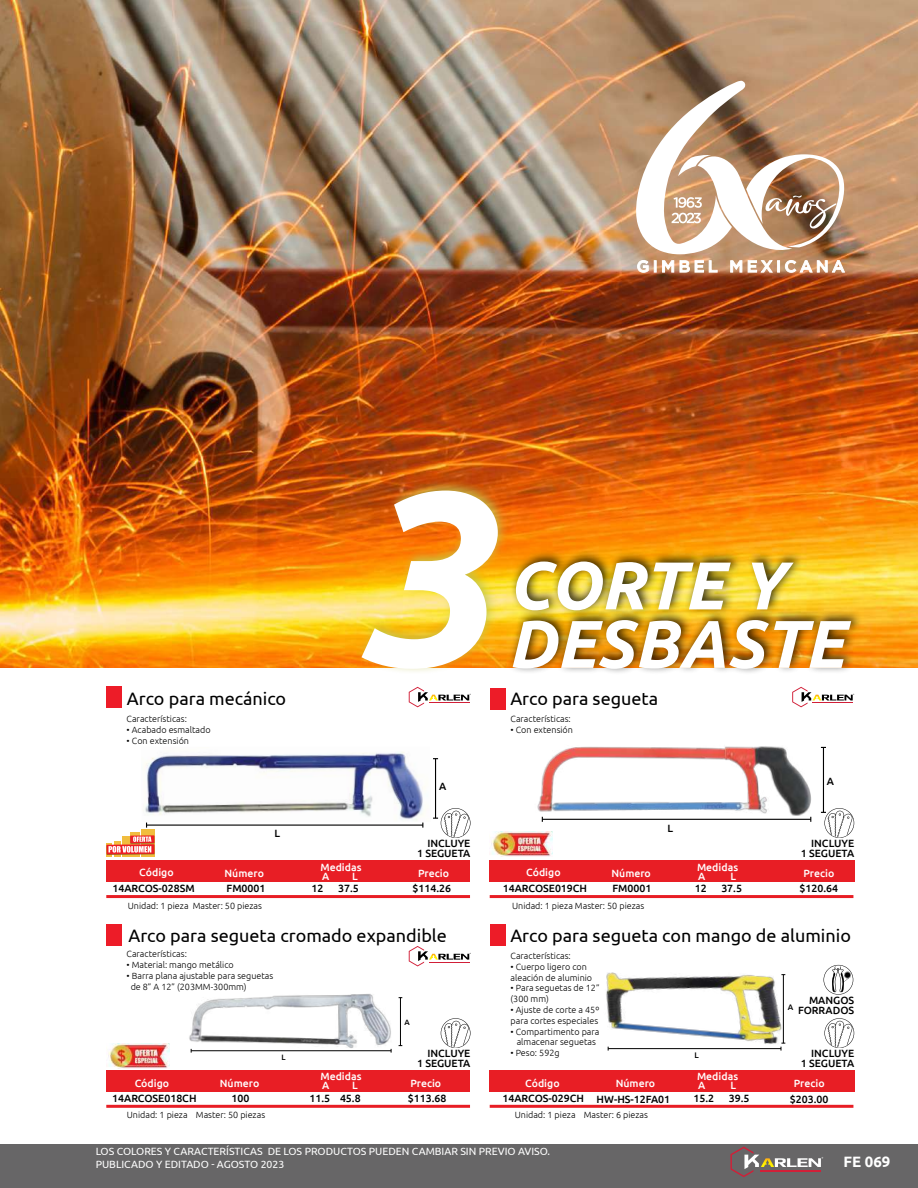
<style>
.page{position:relative;width:918px;height:1188px;background:#fff}
.page>*{position:absolute;margin:0;border:0;box-sizing:border-box;transform-origin:0 0}
.t1{font:italic 700 246.6px "Ubuntu";color:#fff}
.t2{font:italic 700 67.5px "Ubuntu";color:#fff}
.t3{font:18px "Ubuntu";color:#000}
.t4{font:700 15px "Ubuntu";color:#fff}
.t5{font:500 10.5px/10.5px "Ubuntu";color:#000;text-align:right}
.t6{font:500 10.5px "Ubuntu";color:#fff}
.t7{font:10.5px/12.6px "Ubuntu";color:#fff}
.t8{font:300 9px/10.8px "Ubuntu";color:#000}
.t9{font:500 8.1px "Ubuntu";color:#000}
.t10{font:500 7.8px "Ubuntu";color:#000}
</style>
<div class="page">
<div style="left:1px;top:1145px;width:917px;height:43px;background:#676667"></div>
<svg style="left:730px;top:1147px;width:93px;height:30px"></svg>
<img style="left:0;top:0;width:918px;height:668px">
<div style="left:508px;top:550px;width:355px;height:125px;background:#000;opacity:.8"></div>
<div style="left:356px;top:478px;width:154px;height:197px;background:#c0c450;opacity:.8"></div>
<svg style="left:636px;top:81px;width:210px;height:192px"></svg>
<img style="left:145px;top:752px;width:280px;height:69px">
<img style="left:537px;top:746px;width:274px;height:70px">
<img style="left:606px;top:973px;width:175px;height:71px">
<div style="left:490px;top:924px;width:16px;height:22px;background:#ed1c28"></div>
<div style="left:106px;top:924px;width:16px;height:22px;background:#ed1c28"></div>
<div style="left:490px;top:688px;width:16px;height:21px;background:#ed1c28"></div>
<div style="left:106px;top:687px;width:16px;height:21px;background:#ed1c28"></div>
<img style="left:108px;top:1044px;width:62px;height:25px">
<img style="left:491px;top:832px;width:62px;height:25px">
<div style="left:114px;top:841px;width:7px;height:16px;background:#f1bd3e"></div>
<div style="left:107px;top:843px;width:5px;height:14px;background:#f1bd3e"></div>
<div style="left:122px;top:836px;width:7px;height:21px;background:#f1bd3e"></div>
<div style="left:130px;top:832px;width:10px;height:25px;background:#f1bd3e"></div>
<div style="left:141px;top:829px;width:13px;height:28px;background:#f1bd3e"></div>
<svg style="left:130px;top:835px;width:24px;height:2px"></svg>
<svg style="left:107px;top:837px;width:47px;height:18px"></svg>
<hr style="left:147px;top:825px;width:276px;height:1px;background:#000">
<hr style="left:542px;top:819px;width:269px;height:1px;background:#000">
<hr style="left:435px;top:759px;width:1px;height:59px;background:#000">
<hr style="left:823px;top:747px;width:1px;height:65px;background:#000">
<div style="left:106px;top:1070px;width:364px;height:21px;background:#e81e25"></div>
<div style="left:490px;top:1070px;width:365px;height:21px;background:#e81e25"></div>
<div style="left:106px;top:860px;width:364px;height:22px;background:#e81e25"></div>
<div style="left:490px;top:860px;width:365px;height:22px;background:#e81e25"></div>
<hr style="left:106px;top:895px;width:364px;height:3px;background:#e81e25">
<hr style="left:106px;top:1105px;width:364px;height:3px;background:#e81e25">
<hr style="left:490px;top:895px;width:363px;height:3px;background:#e81e25">
<hr style="left:490px;top:1105px;width:363px;height:3px;background:#e81e25">
<svg style="left:409px;top:687px;width:62px;height:20px"></svg>
<svg style="left:409px;top:946px;width:62px;height:20px"></svg>
<svg style="left:792px;top:687px;width:62px;height:20px"></svg>
<img style="left:189px;top:994px;width:210px;height:54px">
<hr style="left:191px;top:1050px;width:200px;height:1px;background:#000">
<hr style="left:400px;top:998px;width:1px;height:48px;background:#000">
<hr style="left:608px;top:1048px;width:173px;height:1px;background:#000">
<hr style="left:783px;top:975px;width:1px;height:68px;background:#000">
<svg style="left:433px;top:808px;width:37px;height:30px"></svg>
<svg style="left:441px;top:1018px;width:29px;height:30px"></svg>
<svg style="left:824px;top:1018px;width:30px;height:30px"></svg>
<svg style="left:821px;top:808px;width:33px;height:30px"></svg>
<svg style="left:824px;top:965px;width:29px;height:30px"></svg>
<h3 class="t3" style="left:127px;top:688px;width:161px">Arco para mecánico</h3>
<p class="t8" style="left:127px;top:713px;width:62px">Características:</p>
<p class="t8" style="left:127px;top:724px;width:86px">• Acabado esmaltado</p>
<p class="t8" style="left:127px;top:735px;width:64px">• Con extensión</p>
<p class="t5" style="left:274px;top:828px;width:7px">L</p>
<h1 class="t1" style="left:348px;top:428px;width:142px">3</h1>
<h2 class="t2" style="left:508px;top:544px;width:278px">CORTE Y</h2>
<h2 class="t2" style="left:508px;top:603px;width:338px">DESBASTE</h2>
<h3 class="t3" style="left:510px;top:688px;width:149px">Arco para segueta</h3>
<p class="t8" style="left:511px;top:713px;width:62px">Características:</p>
<p class="t8" style="left:511px;top:724px;width:64px">• Con extensión</p>
<p class="t5" style="left:439px;top:781px;width:9px">A</p>
<p class="t5" style="left:417px;top:837px;width:55px">INCLUYE<br>1 SEGUETA</p>
<p class="t5" style="left:668px;top:822px;width:7px">L</p>
<p class="t5" style="left:827px;top:775px;width:9px">A</p>
<p class="t5" style="left:801px;top:837px;width:55px">INCLUYE<br>1 SEGUETA</p>
<p class="t6" style="left:320px;top:860px;width:43px">Medidas</p>
<p class="t6" style="left:697px;top:860px;width:43px">Medidas</p>
<p class="t6" style="left:139px;top:866px;width:36px">Código</p>
<p class="t6" style="left:418px;top:867px;width:32px">Precio</p>
<p class="t6" style="left:526px;top:866px;width:36px">Código</p>
<p class="t6" style="left:803px;top:867px;width:32px">Precio</p>
<p class="t6" style="left:225px;top:867px;width:41px">Número</p>
<p class="t6" style="left:322px;top:869px;width:9px">A</p>
<p class="t6" style="left:611px;top:867px;width:41px">Número</p>
<p class="t6" style="left:352px;top:869px;width:7px">L</p>
<p class="t6" style="left:698px;top:869px;width:9px">A</p>
<p class="t6" style="left:731px;top:869px;width:7px">L</p>
<p class="t5" style="left:113px;top:882px;width:84px">14ARCOS-028SM</p>
<p class="t5" style="left:227px;top:882px;width:40px">FM0001</p>
<p class="t5" style="left:311px;top:882px;width:13px">12</p>
<p class="t5" style="left:338px;top:882px;width:22px">37.5</p>
<p class="t5" style="left:413px;top:882px;width:40px">$114.26</p>
<p class="t5" style="left:503px;top:883px;width:86px">14ARCOSE019CH</p>
<p class="t5" style="left:612px;top:883px;width:40px">FM0001</p>
<p class="t5" style="left:695px;top:883px;width:13px">12</p>
<p class="t5" style="left:721px;top:883px;width:22px">37.5</p>
<p class="t5" style="left:800px;top:883px;width:40px">$120.64</p>
<p class="t8" style="left:128px;top:900px;width:136px">Unidad: 1 pieza Master: 50 piezas</p>
<p class="t8" style="left:512px;top:900px;width:134px">Unidad: 1 pieza Master: 50 piezas</p>
<h3 class="t3" style="left:128px;top:925px;width:320px">Arco para segueta cromado expandible</h3>
<h3 class="t3" style="left:510px;top:925px;width:342px">Arco para segueta con mango de aluminio</h3>
<p class="t8" style="left:127px;top:949px;width:62px">Características:</p>
<p class="t8" style="left:127px;top:959px;width:109px">• Material: mango metálico</p>
<p class="t8" style="left:131px;top:970px;width:144px;text-indent:-4px">• Barra plana ajustable para seguetas de 8” A 12” (203MM-300mm)</p>
<p class="t10" style="left:281px;top:1052px;width:6px">L</p>
<p class="t10" style="left:404px;top:1017px;width:7px">A</p>
<p class="t8" style="left:511px;top:950px;width:62px">Características:</p>
<p class="t8" style="left:511px;top:961px;width:83px">• Cuerpo ligero con aleación de aluminio</p>
<p class="t8" style="left:511px;top:983px;width:91px">• Para seguetas de 12” (300 mm)</p>
<p class="t8" style="left:511px;top:1004px;width:90px">• Ajuste de corte a 45º para cortes especiales</p>
<p class="t8" style="left:511px;top:1026px;width:90px;text-align:center">• Compartimento para almacenar seguetas</p>
<p class="t8" style="left:511px;top:1047px;width:51px">• Peso: 592g</p>
<p class="t5" style="left:798px;top:995px;width:58px">MANGOS<br>FORRADOS</p>
<p class="t9" style="left:788px;top:1002px;width:7px">A</p>
<p class="t5" style="left:417px;top:1047px;width:55px">INCLUYE<br>1 SEGUETA</p>
<p class="t5" style="left:801px;top:1047px;width:55px">INCLUYE<br>1 SEGUETA</p>
<p class="t9" style="left:694px;top:1050px;width:6px">L</p>
<p class="t6" style="left:320px;top:1070px;width:43px">Medidas</p>
<p class="t6" style="left:697px;top:1070px;width:43px">Medidas</p>
<p class="t6" style="left:220px;top:1077px;width:41px">Número</p>
<p class="t6" style="left:410px;top:1077px;width:32px">Precio</p>
<p class="t6" style="left:616px;top:1077px;width:41px">Número</p>
<p class="t6" style="left:794px;top:1077px;width:32px">Precio</p>
<p class="t6" style="left:135px;top:1077px;width:36px">Código</p>
<p class="t6" style="left:525px;top:1077px;width:36px">Código</p>
<p class="t6" style="left:322px;top:1079px;width:9px">A</p>
<p class="t6" style="left:352px;top:1079px;width:7px">L</p>
<p class="t6" style="left:698px;top:1079px;width:9px">A</p>
<p class="t6" style="left:731px;top:1079px;width:7px">L</p>
<p class="t5" style="left:112px;top:1092px;width:86px">14ARCOSE018CH</p>
<p class="t5" style="left:232px;top:1092px;width:19px">100</p>
<p class="t5" style="left:310px;top:1092px;width:53px">11.5 45.8</p>
<p class="t5" style="left:408px;top:1092px;width:40px">$113.68</p>
<p class="t5" style="left:502px;top:1093px;width:169px">14ARCOS-029CH HW-HS-12FA01</p>
<p class="t5" style="left:693px;top:1092px;width:22px">15.2</p>
<p class="t5" style="left:729px;top:1092px;width:22px">39.5</p>
<p class="t5" style="left:790px;top:1094px;width:40px">$203.00</p>
<p class="t8" style="left:127px;top:1110px;width:140px">Unidad: 1 pieza Master: 50 piezas</p>
<p class="t8" style="left:515px;top:1110px;width:135px">Unidad: 1 pieza Master: 6 piezas</p>
<p class="t7" style="left:96px;top:1145px;width:456px">LOS COLORES Y CARACTERÍSTICAS DE LOS PRODUCTOS PUEDEN CAMBIAR SIN PREVIO AVISO.<br>PUBLICADO Y EDITADO - AGOSTO 2023</p>
<h3 class="t4" style="left:844px;top:1152px;width:48px">FE 069</h3>
</div>
